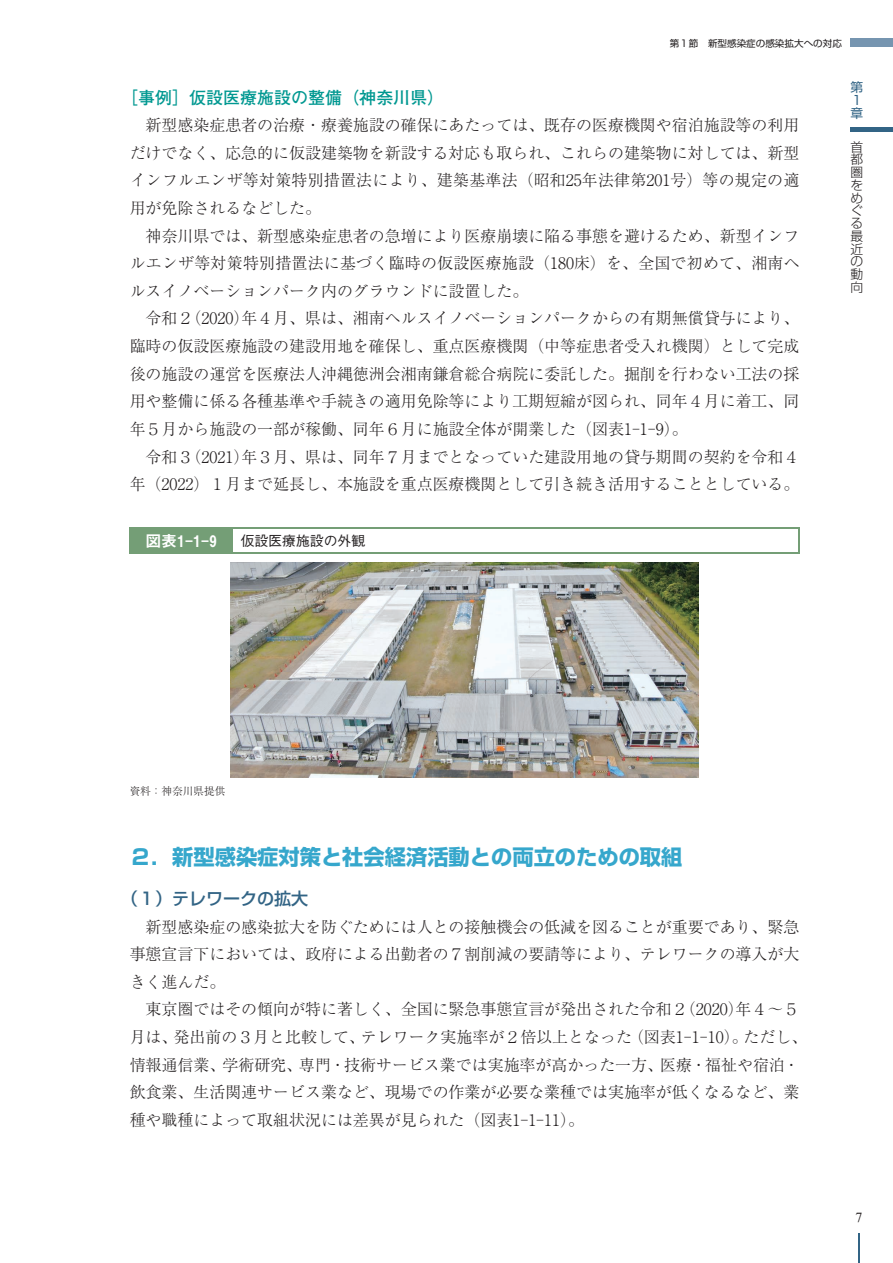
<style>
.page{position:relative;width:893px;height:1263px;background:#fff}
.page>*{position:absolute;margin:0;border:0;box-sizing:border-box;transform-origin:0 0}
.t1{font:700 21.3px "Shin Go Pr 6 N";color:#36a7cc}
.t2{font:700 16.95px "Futo Go B101 Pr 6 N";color:#009891}
.t3{font:500 16.95px "Shin Go Pr 6 N";color:#326485}
.t4{font:300 15.9px/27.6px "Ryumin Pr 6 N";color:#231f20}
.t5{font:15.9px "Midashi Go Pr 6 N MB31";color:#fff}
.t6{font:500 13.8px "Gothic BBB Pr 6 N";color:#231f20}
.t7{font:13.8px "Times New Roman";color:#231f20}
.t8{font:300 12.75px/12.8px "Shin Go Pr 6 N";color:#231f20;text-align:justify}
.t9{font:12.75px/12.8px "Shin Go Pr 6 N";color:#326485}
.t10{font:300 10.65px "Ryumin Pr 6 N";color:#231f20}
.t11{font:9.6px "Shin Go Pr 6 N";color:#231f20}
</style>
<div class="page">
<div style="left:850px;top:38px;width:43px;height:9px;background:#7695b0"></div>
<div style="left:130px;top:528px;width:102px;height:25px;background:#749e76"></div>
<hr style="left:130px;top:527px;width:102px;height:1px;background:#749e76">
<hr style="left:232px;top:527px;width:567px;height:1px;background:#749e76">
<svg style="left:232px;top:528px;width:1px;height:25px"></svg>
<svg style="left:798px;top:528px;width:1px;height:25px"></svg>
<hr style="left:130px;top:553px;width:102px;height:1px;background:#749e76">
<hr style="left:232px;top:553px;width:567px;height:1px;background:#749e76">
<img style="left:231px;top:562px;width:467px;height:215px">
<hr style="left:850px;top:128px;width:43px;height:1px;background:#326485">
<hr style="left:850px;top:129px;width:43px;height:1px;background:#326485">
<hr style="left:850px;top:131px;width:43px;height:1px;background:#326485">
<hr style="left:858px;top:1233px;width:1px;height:30px;background:#326485">
<p class="t11" style="left:670px;top:35px;width:174px">第１節　新型感染症の感染拡大への対応</p>
<p class="t2" style="left:121px;top:84px;width:325px">［事例］仮設医療施設の整備（神奈川県）</p>
<p class="t4" style="left:130px;top:110px;width:671px">　新型感染症患者の治療・療養施設の確保にあたっては、既存の医療機関や宿泊施設等の利用だけでなく、応急的に仮設建築物を新設する対応も取られ、これらの建築物に対しては、新型インフルエンザ等対策特別措置法により、建築基準法（昭和25年法律第201号）等の規定の適用が免除されるなどした。<br>　神奈川県では、新型感染症患者の急増により医療崩壊に陥る事態を避けるため、新型インフルエンザ等対策特別措置法に基づく臨時の仮設医療施設（180床）を、全国で初めて、湘南ヘルスイノベーションパーク内のグラウンドに設置した。<br>　令和２（2020）年４月、県は、湘南ヘルスイノベーションパークからの有期無償貸与により、臨時の仮設医療施設の建設用地を確保し、重点医療機関（中等症患者受入れ機関）として完成後の施設の運営を医療法人沖縄徳洲会湘南鎌倉総合病院に委託した。掘削を行わない工法の採用や整備に係る各種基準や手続きの適用免除等により工期短縮が図られ、同年４月に着工、同年５月から施設の一部が稼働、同年６月に施設全体が開業した（図表1-1-9）。<br>　令和３（2021）年３月、県は、同年７月までとなっていた建設用地の貸与期間の契約を令和４年（2022）１月まで延長し、本施設を重点医療機関として引き続き活用することとしている。</p>
<p class="t9" style="left:850px;top:80px;width:14px">第<br>１章</p>
<p class="t8" style="left:850px;top:139px;width:14px">首都圏をめぐる最近の動向</p>
<p class="t5" style="left:145px;top:528px;width:73px">図表1-1-9</p>
<p class="t6" style="left:241px;top:530px;width:126px">仮設医療施設の外観</p>
<p class="t10" style="left:130px;top:783px;width:97px">資料：神奈川県提供</p>
<h1 class="t1" style="left:130px;top:840px;width:554px">２．新型感染症対策と社会経済活動との両立のための取組</h1>
<p class="t3" style="left:121px;top:885px;width:189px">（１）テレワークの拡大</p>
<p class="t4" style="left:130px;top:912px;width:679px">　新型感染症の感染拡大を防ぐためには人との接触機会の低減を図ることが重要であり、緊急事態宣言下においては、政府による出勤者の７割削減の要請等により、テレワークの導入が大きく進んだ。<br>　東京圏ではその傾向が特に著しく、全国に緊急事態宣言が発出された令和２（2020）年４～５月は、発出前の３月と比較して、テレワーク実施率が２倍以上となった（図表1-1-10）。ただし、情報通信業、学術研究、専門・技術サービス業では実施率が高かった一方、医療・福祉や宿泊・飲食業、生活関連サービス業など、現場での作業が必要な業種では実施率が低くなるなど、業種や職種によって取組状況には差異が見られた（図表1-1-11）。</p>
<p class="t7" style="left:855px;top:1208px;width:8px">7</p>
</div>
